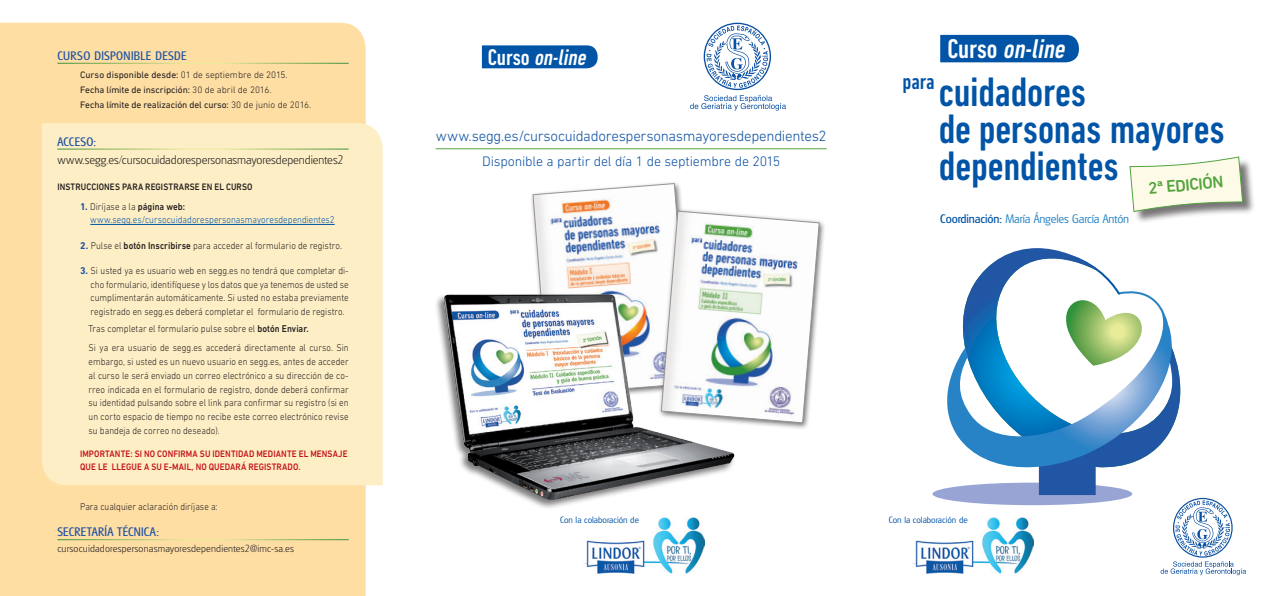
<style>
.page{position:relative;width:1270px;height:596px;background:#fff}
.page>*{position:absolute;margin:0;border:0;box-sizing:border-box;transform-origin:0 0}
.t1{font:500 condensed 41.9px/36.6px "DIN Next LT Pro";letter-spacing:-.005em;color:#0154a6}
.t2{font:italic 500 condensed 27.6px "DIN Next LT Pro";color:#fff}
.t3{font:italic 500 condensed 23px "DIN Next LT Pro";color:#fff}
.t4{font:500 17px "DIN Next Rounded LT Pro";color:#52a43d}
.t5{font:300 15px "DIN Next LT Pro";letter-spacing:-.02em;color:#0a4fa2}
.t6{font:300 14px "DIN Next LT Pro";letter-spacing:-.01em;color:#0a4fa2}
.t7{font:200 12px "Glasgow";color:#231f20}
.t8{font:12px "Glasgow";letter-spacing:.025em;color:#2155a3}
.t9{font:300 12px "Glasgow";letter-spacing:-.01em;color:#2783c5}
.t10{font:300 10px/13.8px "DIN Next LT Pro";color:#231f20;text-align:justify;scale:.9 1}
.t11{font:300 10px/13.8px "DIN Next LT Pro";color:#0154a6;scale:.9 1}
.t12{font:200 10px "Glasgow";letter-spacing:.015em;color:#231f20}
.t13{font:9.5px/15px "DIN Next LT Pro";letter-spacing:-.01em;color:#231f20}
.t14{font:500 9.5px/12.2px "DIN Next LT Pro";letter-spacing:.01em;color:#c4121a;scale:.9 1}
.t15{font:500 9.5px "DIN Next LT Pro";letter-spacing:.01em;color:#231f20;scale:.9 1}
.t16{font:300 8.9px "Glasgow";color:#0154a6}
.s1{font-weight:300}
.s2{font-weight:700;color:#2155a3}
.s3{color:#231f20}
.s4{font-weight:500;color:#231f20}
.s5{font-weight:500}
.s6{font-style:normal}
.s7{font-weight:400;color:#0154a6}
</style>
<div class="page">
<div style="left:0;top:23px;width:366px;height:572px;background:#ffdea4"></div>
<div style="left:42px;top:123px;width:341px;height:362px;background:#feeec5"></div>
<hr style="left:57px;top:63px;width:292px;height:1px;background:#fff">
<hr style="left:57px;top:148px;width:292px;height:1px;background:#fff">
<hr style="left:90px;top:224px;width:245px;height:1px;background:#0154a6">
<hr style="left:57px;top:539px;width:292px;height:1px;background:#fff">
<svg style="left:533px;top:183px;width:149px;height:109px"></svg>
<div style="left:658px;top:208px;width:168px;height:221px;background:#231f20;opacity:.66"></div>
<svg style="left:661px;top:211px;width:158px;height:211px"></svg>
<svg style="left:690px;top:23px;width:96px;height:88px"></svg>
<img style="left:583px;top:517px;width:121px;height:56px">
<div style="left:434px;top:292px;width:302px;height:218px;background:#231f20;opacity:.6"></div>
<img style="left:443px;top:294px;width:160px;height:205px">
<div style="left:482px;top:45px;width:116px;height:23px;background:#0154a6"></div>
<hr style="left:436px;top:148px;width:391px;height:1px;background:#52a43d">
<svg style="left:1161px;top:497px;width:85px;height:78px"></svg>
<div style="left:932px;top:482px;width:200px;height:23px;background:#98a4d3;border-radius:50%"></div>
<svg style="left:948px;top:248px;width:185px;height:246px"></svg>
<svg style="left:947px;top:309px;width:234px;height:168px"></svg>
<svg style="left:1052px;top:251px;width:117px;height:114px"></svg>
<div style="left:940px;top:35px;width:139px;height:27px;background:#0154a6"></div>
<div style="left:1131px;top:158px;width:124px;height:66px;background:#231f20;opacity:.61"></div>
<svg style="left:1130px;top:156px;width:113px;height:61px;background:#e7e8d8"></svg>
<img style="left:912px;top:517px;width:121px;height:56px">
<p class="t8" style="left:57px;top:49px;width:131px">CURSO DISPONIBLE DESDE</p>
<p class="t13" style="left:80px;top:67px;width:233px">Curso disponible desde: <span class="s1">01 de septiembre de 2015.<br></span>Fecha límite de inscripción: <span class="s1">30 de abril de 2016.<br></span>Fecha límite de realización del curso: <span class="s1">30 de junio de 2016.</span></p>
<p class="t8" style="left:57px;top:134px;width:40px">ACCESO:</p>
<p class="t7" style="left:57px;top:153px;width:288px">www.segg.es/cursocuidadorespersonasmayoresdependientes2</p>
<p class="t15" style="left:57px;top:181px;width:218px">INSTRUCCIONES PARA REGISTRARSE EN EL CURSO</p>
<p class="t11" style="left:90px;top:199px;width:273px;text-indent:-10px"><span class="s2">1.</span> <span class="s3">Diríjase a la</span> <span class="s4">página web: </span>www.segg.es/cursocuidadorespersonasmayoresdependientes2</p>
<p class="t10" style="left:80px;top:238px;width:293px"><span class="s2">2.</span> Pulse el <span class="s5">botón Inscribirse</span> para acceder al formulario de registro.</p>
<p class="t10" style="left:91px;top:263px;width:288px;text-indent:-11px"><span class="s2">3.</span> Si usted ya es usuario web en segg.es no tendrá que completar di&shy;cho formulario, identifíquese y los datos que ya tenemos de usted se cumplimentarán automáticamente. Si usted no estaba previamente registrado en segg.es deberá completar el formulario de registro.</p>
<p class="t10" style="left:89px;top:318px;width:290px;line-height:19.4px">Tras completar el formulario pulse sobre el <span class="s5">botón Enviar.<br></span>Si ya era usuario de segg.es accederá directamente al curso. Sin</p>
<p class="t10" style="left:89px;top:354px;width:290px">embargo, si usted es un nuevo usuario en segg.es, antes de acceder al curso le será enviado un correo electrónico a su dirección de co&shy;rreo indicada en el formulario de registro, donde deberá confirmar su identidad pulsando sobre el link para confirmar su registro (si en un corto espacio de tiempo no recibe este correo electrónico revise su bandeja de correo no deseado).</p>
<p class="t14" style="left:80px;top:448px;width:299px">IMPORTANTE: SI NO CONFIRMA SU IDENTIDAD MEDIANTE EL MENSAJE<br>QUE LE LLEGUE A SU E-MAIL, NO QUEDARÁ REGISTRADO.</p>
<p class="t10" style="left:80px;top:499px;width:154px">Para cualquier aclaración diríjase a:</p>
<p class="t8" style="left:57px;top:524px;width:103px">SECRETARÍA TÉCNICA:</p>
<p class="t12" style="left:57px;top:542px;width:238px">cursocuidadorespersonasmayoresdependientes2@imc-sa.es</p>
<h3 class="t3" style="left:488px;top:44px;width:104px"><span class="s6">C u rs o</span> on-line</h3>
<h3 class="t5" style="left:436px;top:127px;width:392px">www.segg.es/cursocuidadorespersonasmayoresdependientes2</h3>
<h3 class="t6" style="left:482px;top:153px;width:300px">Disponible a partir del día 1 de septiembre de 2015</h3>
<h2 class="t2" style="left:947px;top:33px;width:124px"><span class="s6">C u rs o</span> on-line</h2>
<h1 class="t1" style="left:939px;top:74px;width:287px;text-indent:-36px"><sup>para</sup> cuidadores<br>de personas mayores dependientes</h1>
<h3 class="t4" style="left:1148px;top:178px;width:77px;rotate:-5deg">2ª EDICIÓN</h3>
<p class="t9" style="left:940px;top:212px;width:191px"><span class="s7">Coordinación:</span> María Ángeles García Antón</p>
<p class="t16" style="left:560px;top:514px;width:80px">Con la colaboración de</p>
<p class="t16" style="left:889px;top:514px;width:80px">Con la colaboración de</p>
</div>
